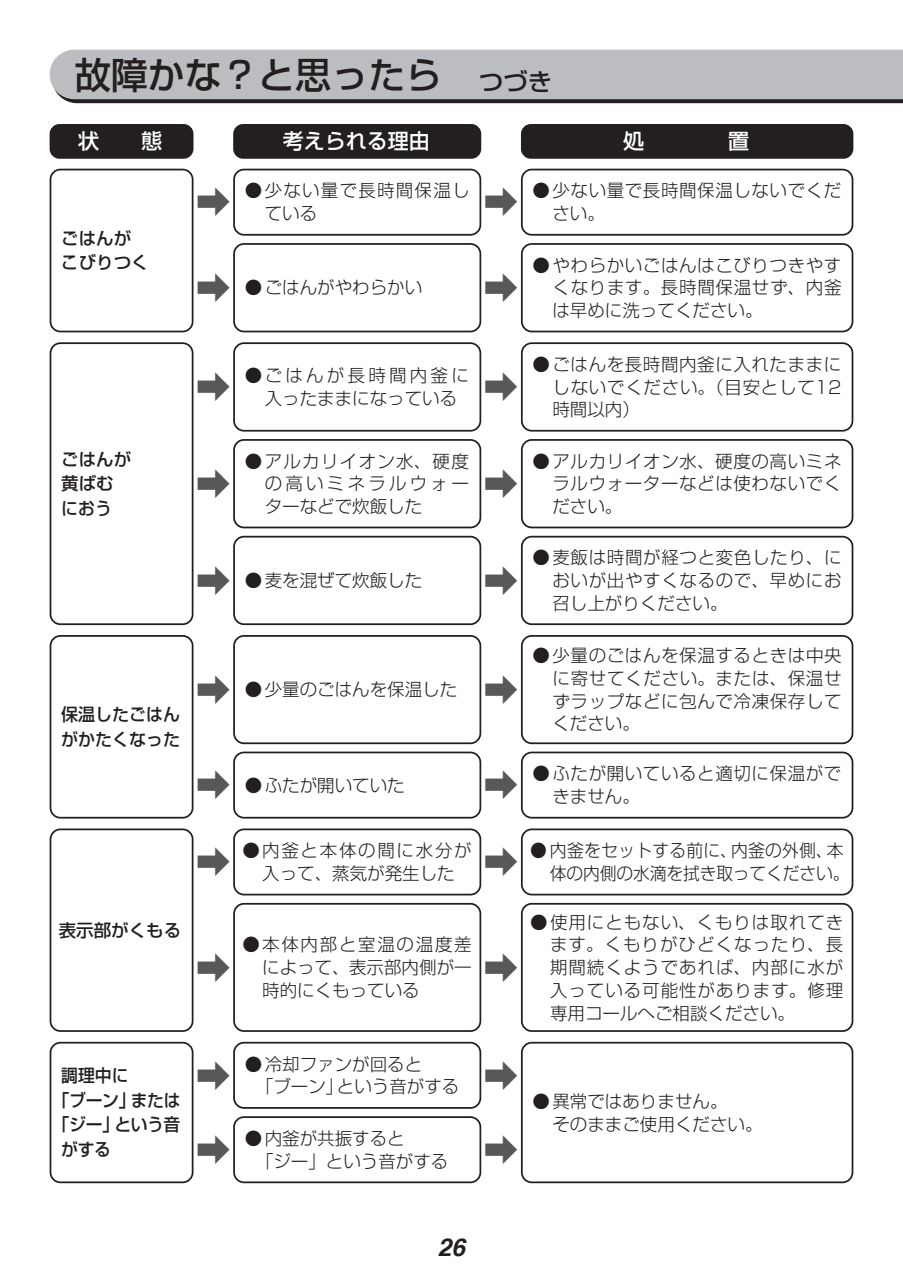
<style>
.page{position:relative;width:903px;height:1275px;background:#fff}
.page>*{position:absolute;margin:0;border:0;box-sizing:border-box;transform-origin:0 0}
.t1{font:500 36.75px "Shin Go Pro";color:#231f20}
.t2{font:300 35px "Shin Go Pro";color:#57585a}
.t3{font:italic 700 24.5px "Helvetica cyr";color:#231f20}
.t4{font:500 21px "Shin Go Pro";color:#fff}
.t5{font:300 17.5px/22.8px "Shin Go Pro";letter-spacing:.035em;color:#231f20;text-align:justify}
.t6{font:300 17.5px/22.8px "Shin Go Pro";color:#231f20}
.t7{font:500 17.5px/24.5px "Shin Go Pro";color:#231f20}
.t8{font:500 17.5px "Shin Go Pro";color:#231f20;scale:.96 1}
.t9{font:300 17.5px/22.8px "Shin Go Pro";letter-spacing:.095em;color:#231f20;text-align:center}
.t10{font:300 17.5px "Shin Go Pro";letter-spacing:.015em;color:#231f20;scale:.96 1}
.t11{font:300 17.5px "Shin Go Pro";letter-spacing:-.01em;color:#231f20;scale:.96 1}
.t12{font:300 17.5px/22.8px "Shin Go Pro";letter-spacing:.07em;color:#231f20}
.s1{font-size:24.5px}
</style>
<div class="page">
<svg style="left:50px;top:50px;width:853px;height:53px;background:#b1b2b5"></svg>
<div style="left:50px;top:635px;width:143px;height:184px;border:2px solid #231f20;border-radius:10px"></div>
<div style="left:233px;top:635px;width:248px;height:109px;border:2px solid #231f20;border-radius:10px"></div>
<div style="left:233px;top:752px;width:248px;height:67px;border:2px solid #231f20;border-radius:10px"></div>
<div style="left:521px;top:635px;width:332px;height:109px;border:2px solid #231f20;border-radius:10px"></div>
<div style="left:521px;top:752px;width:332px;height:67px;border:2px solid #231f20;border-radius:10px"></div>
<div style="left:50px;top:1042px;width:143px;height:141px;border:2px solid #231f20;border-radius:10px"></div>
<div style="left:233px;top:1042px;width:248px;height:67px;border:2px solid #231f20;border-radius:10px"></div>
<div style="left:233px;top:1116px;width:248px;height:67px;border:2px solid #231f20;border-radius:10px"></div>
<div style="left:521px;top:1042px;width:332px;height:141px;border:2px solid #231f20;border-radius:10px"></div>
<div style="left:50px;top:828px;width:143px;height:204px;border:2px solid #231f20;border-radius:10px"></div>
<div style="left:233px;top:828px;width:248px;height:67px;border:2px solid #231f20;border-radius:10px"></div>
<div style="left:521px;top:828px;width:332px;height:67px;border:2px solid #231f20;border-radius:10px"></div>
<div style="left:233px;top:903px;width:248px;height:129px;border:2px solid #231f20;border-radius:10px"></div>
<div style="left:521px;top:903px;width:332px;height:129px;border:2px solid #231f20;border-radius:10px"></div>
<div style="left:50px;top:124px;width:143px;height:35px;background:#231f20;border-radius:10px"></div>
<div style="left:233px;top:124px;width:248px;height:35px;background:#231f20;border-radius:10px"></div>
<div style="left:521px;top:124px;width:332px;height:35px;background:#231f20;border-radius:10px"></div>
<div style="left:50px;top:342px;width:143px;height:283px;border:2px solid #231f20;border-radius:10px"></div>
<div style="left:233px;top:342px;width:248px;height:90px;border:2px solid #231f20;border-radius:10px"></div>
<div style="left:233px;top:439px;width:248px;height:89px;border:2px solid #231f20;border-radius:10px"></div>
<div style="left:521px;top:342px;width:332px;height:90px;border:2px solid #231f20;border-radius:10px"></div>
<div style="left:521px;top:439px;width:332px;height:89px;border:2px solid #231f20;border-radius:10px"></div>
<div style="left:233px;top:536px;width:248px;height:89px;border:2px solid #231f20;border-radius:10px"></div>
<div style="left:521px;top:536px;width:332px;height:89px;border:2px solid #231f20;border-radius:10px"></div>
<div style="left:50px;top:169px;width:143px;height:163px;border:2px solid #231f20;border-radius:10px"></div>
<div style="left:233px;top:169px;width:248px;height:67px;border:2px solid #231f20;border-radius:10px"></div>
<div style="left:233px;top:243px;width:248px;height:89px;border:2px solid #231f20;border-radius:10px"></div>
<div style="left:521px;top:169px;width:332px;height:67px;border:2px solid #231f20;border-radius:10px"></div>
<div style="left:521px;top:243px;width:332px;height:89px;border:2px solid #231f20;border-radius:10px"></div>
<h1 class="t1" style="left:74px;top:45px;width:479px">故障かな？と思ったら　<span class="s1">つづき</span></h1>
<p class="t4" style="left:78px;top:124px;width:85px">状　　態</p>
<p class="t4" style="left:283px;top:124px;width:148px">考えられる理由</p>
<p class="t4" style="left:623px;top:124px;width:127px">処　　　　置</p>
<p class="t7" style="left:61px;top:224px;width:89px">ごはんがこびりつく</p>
<p class="t7" style="left:61px;top:445px;width:71px">ごはんが黄ばむにおう</p>
<p class="t7" style="left:61px;top:700px;width:120px">保温したごはんがかたくなった</p>
<p class="t7" style="left:59px;top:916px;width:124px">表示部がくもる</p>
<p class="t8" style="left:61px;top:1061px;width:72px">調理中に</p>
<p class="t8" style="left:53px;top:1086px;width:135px">「ブーン」または</p>
<p class="t8" style="left:53px;top:1110px;width:134px">「ジー」という音</p>
<p class="t8" style="left:61px;top:1135px;width:53px">がする</p>
<h2 class="t2" style="left:196px;top:173px;width:17px">➡︎</h2>
<p class="t12" style="left:265px;top:177px;width:206px;text-indent:-20px">●少ない量で長時間保温している</p>
<h2 class="t2" style="left:484px;top:173px;width:17px">➡︎</h2>
<h2 class="t2" style="left:196px;top:259px;width:17px">➡︎</h2>
<p class="t6" style="left:245px;top:274px;width:179px">●ごはんがやわらかい</p>
<h2 class="t2" style="left:484px;top:259px;width:17px">➡︎</h2>
<h2 class="t2" style="left:196px;top:358px;width:17px">➡︎</h2>
<p class="t6" style="left:245px;top:362px;width:225px;text-align:center">●ごはんが長時間内釜に入ったままになっている</p>
<h2 class="t2" style="left:484px;top:358px;width:17px">➡︎</h2>
<h2 class="t2" style="left:196px;top:455px;width:17px">➡︎</h2>
<p class="t5" style="left:265px;top:447px;width:206px;text-indent:-20px">●アルカリイオン水、硬度の高いミネラルウォーターなどで炊飯した</p>
<h2 class="t2" style="left:484px;top:455px;width:17px">➡︎</h2>
<h2 class="t2" style="left:196px;top:552px;width:17px">➡︎</h2>
<h2 class="t2" style="left:484px;top:552px;width:17px">➡︎</h2>
<p class="t6" style="left:245px;top:567px;width:179px">●麦を混ぜて炊飯した</p>
<h2 class="t2" style="left:196px;top:661px;width:17px">➡︎</h2>
<p class="t6" style="left:245px;top:676px;width:214px">●少量のごはんを保温した</p>
<h2 class="t2" style="left:196px;top:756px;width:17px">➡︎</h2>
<p class="t6" style="left:245px;top:772px;width:161px">●ふたが開いていた</p>
<h2 class="t2" style="left:484px;top:661px;width:17px">➡︎</h2>
<h2 class="t2" style="left:484px;top:756px;width:17px">➡︎</h2>
<p class="t5" style="left:552px;top:177px;width:290px;text-indent:-20px">●少ない量で長時間保温しないでください。</p>
<p class="t5" style="left:552px;top:251px;width:290px;text-indent:-20px">●やわらかいごはんはこびりつきやすくなります。長時間保温せず、内釜は早めに洗ってください。</p>
<p class="t5" style="left:552px;top:351px;width:291px;text-indent:-20px">●ごはんを長時間内釜に入れたままにしないでください。（目安として12時間以内）</p>
<p class="t5" style="left:552px;top:447px;width:291px;text-indent:-20px">●アルカリイオン水、硬度の高いミネラルウォーターなどは使わないでください。</p>
<p class="t5" style="left:533px;top:544px;width:310px;text-align:right">●麦飯は時間が経つと変色したり、においが出やすくなるので、早めにお</p>
<p class="t6" style="left:552px;top:590px;width:176px">召し上がりください。</p>
<p class="t5" style="left:552px;top:642px;width:291px;text-indent:-20px">●少量のごはんを保温するときは中央に寄せてください。または、保温せずラップなどに包んで冷凍保存してください。</p>
<p class="t5" style="left:552px;top:760px;width:290px;text-indent:-20px">●ふたが開いていると適切に保温ができません。</p>
<p class="t9" style="left:242px;top:837px;width:231px">●内釜と本体の間に水分が入って、蒸気が発生した</p>
<p class="t10" style="left:530px;top:836px;width:328px">● 内釜をセットする前に、内釜の外側、本</p>
<h2 class="t2" style="left:196px;top:833px;width:17px">➡︎</h2>
<h2 class="t2" style="left:484px;top:833px;width:17px">➡︎</h2>
<p class="t11" style="left:550px;top:859px;width:314px">体の内側の水滴を拭き取ってください。</p>
<p class="t5" style="left:262px;top:931px;width:211px;text-indent:-20px">●本体内部と室温の温度差によって、表示部内側が一時的にくもっている</p>
<h2 class="t2" style="left:196px;top:939px;width:17px">➡︎</h2>
<h2 class="t2" style="left:484px;top:939px;width:17px">➡︎</h2>
<p class="t5" style="left:550px;top:908px;width:295px;text-indent:-20px">●使用にともない、くもりは取れてきます。くもりがひどくなったり、長期間続くようであれば、内部に水が入っている可能性があります。修理専用コールへご相談ください。</p>
<p class="t6" style="left:256px;top:1050px;width:205px;text-indent:-11px">●冷却ファンが回ると<br>「ブーン」という音がする</p>
<p class="t6" style="left:256px;top:1125px;width:194px;text-indent:-11px">●内釜が共振すると<br>「ジー」という音がする</p>
<h2 class="t2" style="left:196px;top:1046px;width:17px">➡︎</h2>
<h2 class="t2" style="left:484px;top:1046px;width:17px">➡︎</h2>
<h2 class="t2" style="left:196px;top:1121px;width:17px">➡︎</h2>
<h2 class="t2" style="left:484px;top:1121px;width:17px">➡︎</h2>
<p class="t6" style="left:552px;top:1088px;width:211px;text-indent:-20px">●異常ではありません。<br>そのままご使用ください。</p>
<h3 class="t3" style="left:438px;top:1234px;width:29px">26</h3>
</div>
